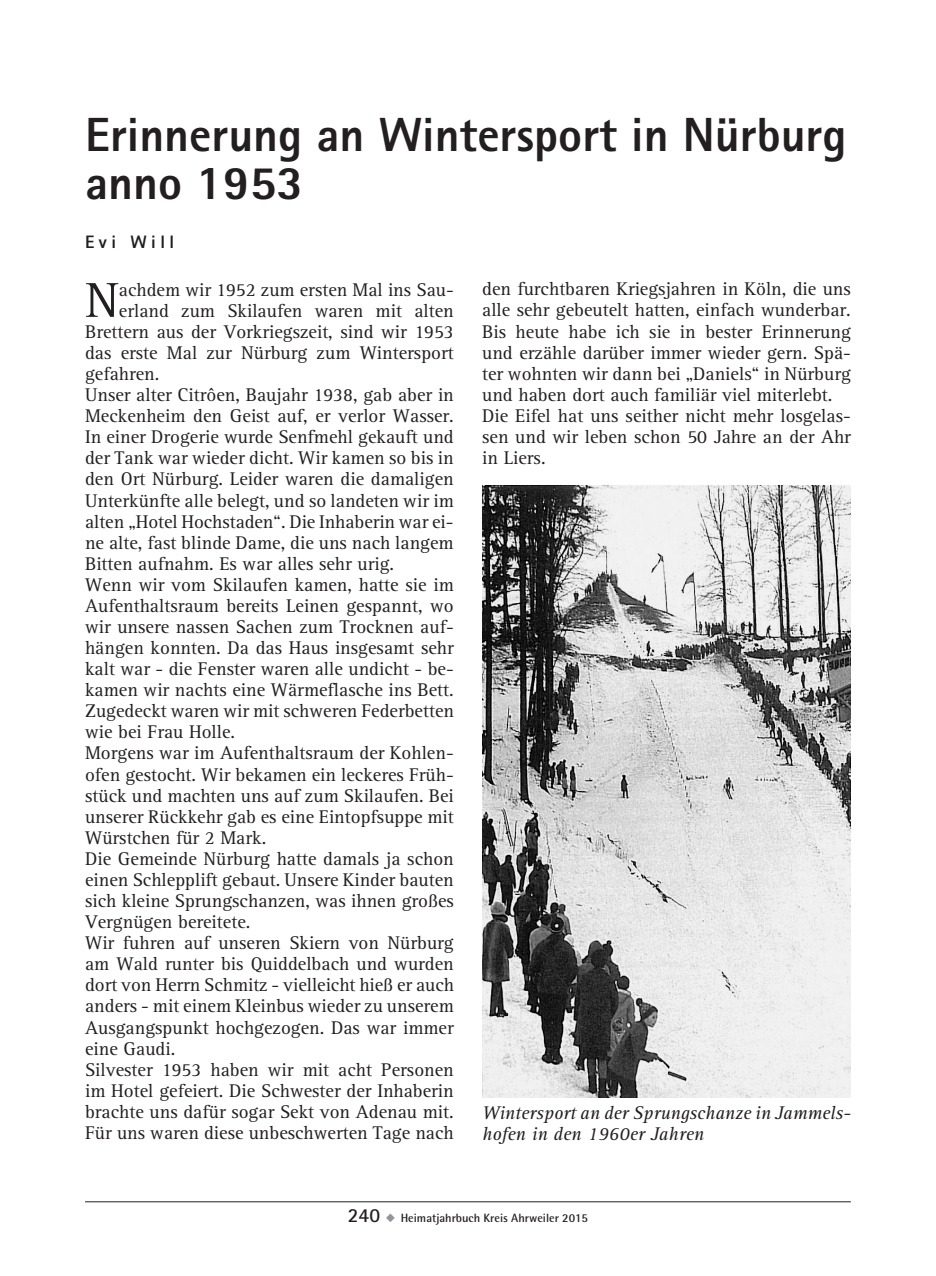
<style>
.page{position:relative;width:936px;height:1276px;background:#fff}
.page>*{position:absolute;margin:0;border:0;box-sizing:border-box;transform-origin:0 0}
.t1{font:50.6px "AT Rotis Serif";color:#231f20}
.t2{font:800 48px/48px "Rotis Sans Serif";color:#231f20}
.t3{font:19px/21px "AT Rotis Serif";color:#231f20}
.t4{font:italic 19px/21px "AT Rotis Serif";color:#231f20}
.t5{font:800 18px "Rotis Sans Serif";letter-spacing:.25em;color:#231f20}
.t6{font:700 12px "Rotis Semi Sans";color:#231f20}
.s1{font-family:"Rotis Sans Serif";font-size:20px}
.s2{color:#939598}
</style>
<div class="page">
<hr style="left:85px;top:1201px;width:765px;height:1px;background:#231f20">
<img style="left:482px;top:485px;width:368px;height:613px">
<h2 class="t2" style="left:85px;top:110px;width:762px">Erinnerung an Wintersport in Nürburg anno 1953</h2>
<p class="t5" style="left:85px;top:231px;width:91px">Evi Will</p>
<h1 class="t1" style="left:85px;top:271px;width:35px">N</h1>
<p class="t3" style="left:119px;top:279px;width:336px">achdem wir 1952 zum ersten Mal ins Sau-</p>
<p class="t3" style="left:482px;top:279px;width:370px">den furchtbaren Kriegsjahren in Köln, die uns alle sehr gebeutelt hatten, einfach wunderbar.<br>Bis heute habe ich sie in bester Erinnerung und erzähle darüber immer wieder gern. Spä&shy;ter wohnten wir dann bei „Daniels“ in Nürburg und haben dort auch familiär viel miterlebt.<br>Die Eifel hat uns seither nicht mehr losgelas&shy;sen und wir leben schon 50 Jahre an der Ahr in Liers.</p>
<p class="t3" style="left:119px;top:301px;width:336px">erland zum Skilaufen waren mit alten</p>
<p class="t3" style="left:85px;top:322px;width:370px">Brettern aus der Vorkriegszeit, sind wir 1953</p>
<p class="t3" style="left:85px;top:343px;width:370px">das erste Mal zur Nürburg zum Wintersport</p>
<p class="t3" style="left:85px;top:364px;width:76px">gefahren.</p>
<p class="t3" style="left:85px;top:385px;width:370px">Unser alter Citrôen, Baujahr 1938, gab aber in</p>
<p class="t3" style="left:85px;top:406px;width:370px">Meckenheim den Geist auf, er verlor Wasser.</p>
<p class="t3" style="left:85px;top:427px;width:370px">In einer Drogerie wurde Senfmehl gekauft und</p>
<p class="t3" style="left:85px;top:448px;width:370px">der Tank war wieder dicht. Wir kamen so bis in</p>
<p class="t3" style="left:85px;top:469px;width:370px">den Ort Nürburg. Leider waren die damaligen</p>
<p class="t3" style="left:85px;top:490px;width:370px">Unterkünfte alle belegt, und so landeten wir im</p>
<p class="t3" style="left:85px;top:511px;width:370px">alten „Hotel Hochstaden“. Die Inhaberin war ei-</p>
<p class="t3" style="left:85px;top:532px;width:370px">ne alte, fast blinde Dame, die uns nach langem</p>
<p class="t3" style="left:85px;top:553px;width:310px">Bitten aufnahm. Es war alles sehr urig.</p>
<p class="t3" style="left:85px;top:574px;width:370px">Wenn wir vom Skilaufen kamen, hatte sie im</p>
<p class="t3" style="left:85px;top:596px;width:370px">Aufenthaltsraum bereits Leinen gespannt, wo</p>
<p class="t3" style="left:85px;top:617px;width:370px">wir unsere nassen Sachen zum Trocknen auf-</p>
<p class="t3" style="left:85px;top:638px;width:370px">hängen konnten. Da das Haus insgesamt sehr</p>
<p class="t3" style="left:85px;top:659px;width:370px">kalt war - die Fenster waren alle undicht - be-</p>
<p class="t3" style="left:85px;top:680px;width:370px">kamen wir nachts eine Wärmeflasche ins Bett.</p>
<p class="t3" style="left:85px;top:701px;width:370px">Zugedeckt waren wir mit schweren Federbetten</p>
<p class="t3" style="left:85px;top:722px;width:152px">wie bei Frau Holle.</p>
<p class="t3" style="left:85px;top:743px;width:370px">Morgens war im Aufenthaltsraum der Kohlen-</p>
<p class="t3" style="left:85px;top:764px;width:370px">ofen gestocht. Wir bekamen ein leckeres Früh-</p>
<p class="t3" style="left:85px;top:785px;width:370px">stück und machten uns auf zum Skilaufen. Bei</p>
<p class="t3" style="left:85px;top:806px;width:370px">unserer Rückkehr gab es eine Eintopfsuppe mit</p>
<p class="t3" style="left:85px;top:827px;width:183px">Würstchen für 2 Mark.</p>
<p class="t3" style="left:85px;top:848px;width:370px">Die Gemeinde Nürburg hatte damals ja schon</p>
<p class="t3" style="left:85px;top:869px;width:370px">einen Schlepplift gebaut. Unsere Kinder bauten</p>
<p class="t3" style="left:85px;top:891px;width:370px">sich kleine Sprungschanzen, was ihnen großes</p>
<p class="t3" style="left:85px;top:912px;width:167px">Vergnügen bereitete.</p>
<p class="t3" style="left:85px;top:933px;width:370px">Wir fuhren auf unseren Skiern von Nürburg</p>
<p class="t3" style="left:85px;top:954px;width:370px">am Wald runter bis Quiddelbach und wurden</p>
<p class="t3" style="left:85px;top:975px;width:370px">dort von Herrn Schmitz - vielleicht hieß er auch</p>
<p class="t3" style="left:85px;top:996px;width:370px">anders - mit einem Kleinbus wieder zu unserem</p>
<p class="t3" style="left:85px;top:1017px;width:370px">Ausgangspunkt hochgezogen. Das war immer</p>
<p class="t3" style="left:85px;top:1038px;width:92px">eine Gaudi.</p>
<p class="t3" style="left:85px;top:1059px;width:370px">Silvester 1953 haben wir mit acht Personen</p>
<p class="t3" style="left:85px;top:1080px;width:370px">im Hotel gefeiert. Die Schwester der Inhaberin</p>
<p class="t3" style="left:85px;top:1101px;width:370px">brachte uns dafür sogar Sekt von Adenau mit.</p>
<p class="t3" style="left:85px;top:1122px;width:370px">Für uns waren diese unbeschwerten Tage nach</p>
<p class="t4" style="left:482px;top:1102px;width:370px">Wintersport an der Sprungschanze in Jammels&shy;hofen in den 1960er Jahren</p>
<p class="t6" style="left:348px;top:1210px;width:242px"><span class="s1">240</span> <span class="s2">◆</span> Heimatjahrbuch Kreis Ahrweiler 2015</p>
</div>
